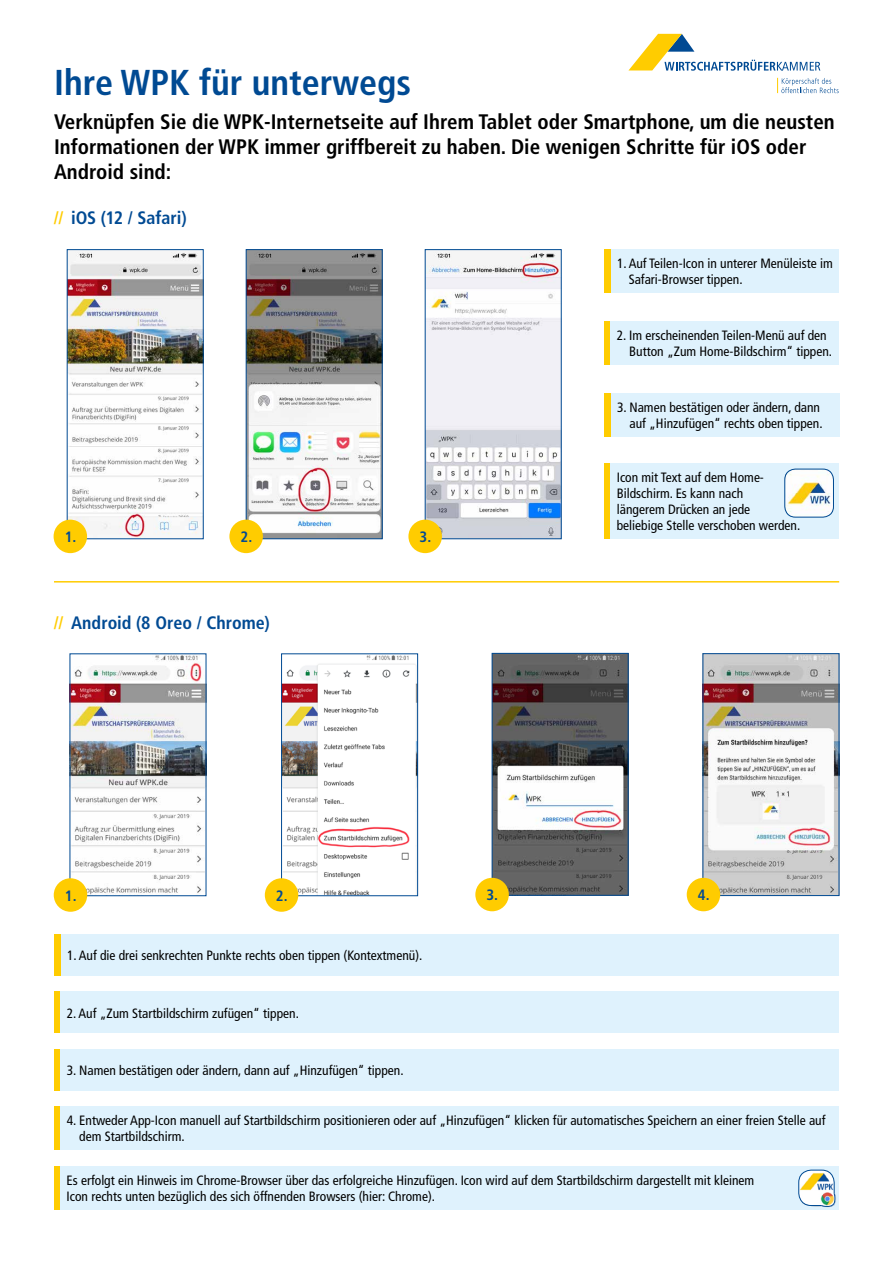
<style>
.page{position:relative;width:893px;height:1263px;background:#fff}
.page>*{position:absolute;margin:0;border:0;box-sizing:border-box;transform-origin:0 0}
.t1{font:700 condensed 36px "Frutiger LT Pro";color:#004a93}
.t2{font:700 condensed 21px/25.2px "Frutiger LT Pro";color:#000}
.t3{font:700 condensed 18px "Frutiger LT Pro";color:#004a93}
.t4{font:700 condensed 15px "Frutiger LT Pro";color:#004a93}
.t5{font:condensed 13.5px/16.2px "Frutiger LT Pro";color:#000}
.s1{color:#fc0}
</style>
<div class="page">
<img style="left:69px;top:252px;width:132px;height:285px">
<img style="left:248px;top:251px;width:132px;height:286px">
<div style="left:246px;top:249px;width:136px;height:290px;border:1px solid #004a93"></div>
<img style="left:427px;top:252px;width:132px;height:285px">
<div style="left:54px;top:520px;width:33px;height:33px;background:#fc0;border-radius:50%"></div>
<div style="left:229px;top:520px;width:34px;height:33px;background:#fc0;border-radius:50%"></div>
<div style="left:408px;top:520px;width:34px;height:33px;background:#fc0;border-radius:50%"></div>
<div style="left:604px;top:249px;width:7px;height:44px;background:#fc0"></div>
<div style="left:611px;top:249px;width:228px;height:44px;background:#dff2fd"></div>
<div style="left:604px;top:321px;width:7px;height:44px;background:#fc0"></div>
<div style="left:611px;top:321px;width:228px;height:44px;background:#dff2fd"></div>
<div style="left:604px;top:393px;width:7px;height:43px;background:#fc0"></div>
<div style="left:611px;top:393px;width:228px;height:43px;background:#dff2fd"></div>
<div style="left:604px;top:463px;width:7px;height:76px;background:#fc0"></div>
<div style="left:611px;top:463px;width:228px;height:76px;background:#dff2fd"></div>
<img style="left:785px;top:469px;width:48px;height:48px">
<div style="left:784px;top:469px;width:50px;height:48px;border:1px solid #004a93;border-radius:11px"></div>
<img style="left:72px;top:656px;width:132px;height:238px">
<img style="left:705px;top:655px;width:132px;height:239px">
<div style="left:703px;top:653px;width:136px;height:243px;border:1px solid #004a93"></div>
<img style="left:283px;top:656px;width:133px;height:238px">
<div style="left:281px;top:654px;width:137px;height:242px;border:1px solid #004a93"></div>
<img style="left:494px;top:655px;width:132px;height:238px">
<div style="left:492px;top:653px;width:136px;height:242px;border:1px solid #004a93"></div>
<div style="left:54px;top:934px;width:7px;height:42px;background:#fc0"></div>
<div style="left:61px;top:934px;width:778px;height:42px;background:#dff2fd"></div>
<div style="left:54px;top:992px;width:7px;height:41px;background:#fc0"></div>
<div style="left:61px;top:992px;width:778px;height:41px;background:#dff2fd"></div>
<div style="left:54px;top:1049px;width:7px;height:41px;background:#fc0"></div>
<div style="left:61px;top:1049px;width:778px;height:41px;background:#dff2fd"></div>
<div style="left:54px;top:1107px;width:7px;height:43px;background:#fc0"></div>
<div style="left:61px;top:1107px;width:778px;height:43px;background:#dff2fd"></div>
<div style="left:54px;top:1166px;width:7px;height:43px;background:#fc0"></div>
<div style="left:61px;top:1166px;width:778px;height:43px;background:#dff2fd"></div>
<div style="left:54px;top:878px;width:33px;height:34px;background:#fc0;border-radius:50%"></div>
<div style="left:265px;top:878px;width:33px;height:34px;background:#fc0;border-radius:50%"></div>
<div style="left:475px;top:878px;width:34px;height:33px;background:#fc0;border-radius:50%"></div>
<div style="left:687px;top:878px;width:33px;height:33px;background:#fc0;border-radius:50%"></div>
<hr style="left:54px;top:581px;width:785px;height:1px;background:#fc0">
<img style="left:795px;top:1178px;width:44px;height:32px">
<img style="left:799px;top:1170px;width:35px;height:35px">
<div style="left:799px;top:1170px;width:35px;height:36px;border:1px solid #004a93;border-radius:12px"></div>
<svg style="left:821px;top:1193px;width:14px;height:14px"></svg>
<svg style="left:777px;top:78px;width:62px;height:15px"></svg>
<svg style="left:628px;top:34px;width:192px;height:37px"></svg>
<h1 class="t1" style="left:54px;top:61px;width:359px">Ihre WPK für unterwegs</h1>
<h2 class="t2" style="left:54px;top:109px;width:782px">Verknüpfen Sie die WPK-Internetseite auf Ihrem Tablet oder Smartphone, um die neusten<br>Informationen der WPK immer griffbereit zu haben. Die wenigen Schritte für iOS oder<br>Android sind:</h2>
<h3 class="t3" style="left:54px;top:207px;width:134px"><span class="s1">///</span> iOS (12 / Safari)</h3>
<p class="t4" style="left:65px;top:528px;width:13px">1.</p>
<p class="t4" style="left:241px;top:528px;width:13px">2.</p>
<p class="t4" style="left:420px;top:528px;width:13px">3.</p>
<h3 class="t3" style="left:54px;top:612px;width:217px"><span class="s1">///</span> Android (8 Oreo / Chrome)</h3>
<p class="t5" style="left:629px;top:255px;width:206px;text-indent:-12px">1. Auf Teilen-Icon in unterer Menüleiste im<br>Safari-Browser tippen.</p>
<p class="t5" style="left:629px;top:327px;width:204px;text-indent:-12px">2. Im erscheinenden Teilen-Menü auf den<br>Button „Zum Home-Bildschirm“ tippen.</p>
<p class="t5" style="left:617px;top:399px;width:207px;text-align:right">3. Namen bestätigen oder ändern, dann auf „Hinzufügen“ rechts oben tippen.</p>
<p class="t5" style="left:617px;top:469px;width:185px">Icon mit Text auf dem Home-<br>Bildschirm. Es kann nach<br>längerem Drücken an jede<br>beliebige Stelle verschoben werden.</p>
<p class="t4" style="left:65px;top:886px;width:13px">1.</p>
<p class="t4" style="left:276px;top:886px;width:13px">2.</p>
<p class="t4" style="left:486px;top:886px;width:13px">3.</p>
<p class="t4" style="left:698px;top:886px;width:13px">4.</p>
<p class="t5" style="left:67px;top:947px;width:357px">1. Auf die drei senkrechten Punkte rechts oben tippen (Kontextmenü).</p>
<p class="t5" style="left:67px;top:1005px;width:234px">2. Auf „Zum Startbildschirm zufügen“ tippen.</p>
<p class="t5" style="left:67px;top:1062px;width:338px">3. Namen bestätigen oder ändern, dann auf „Hinzufügen“ tippen.</p>
<p class="t5" style="left:79px;top:1112px;width:748px;text-indent:-12px">4. Entweder App-Icon manuell auf Startbildschirm positionieren oder auf „Hinzufügen“ klicken für automatisches Speichern an einer freien Stelle auf dem Startbildschirm.</p>
<p class="t5" style="left:67px;top:1172px;width:689px">Es erfolgt ein Hinweis im Chrome-Browser über das erfolgreiche Hinzufügen. Icon wird auf dem Startbildschirm dargestellt mit kleinem<br>Icon rechts unten bezüglich des sich öffnenden Browsers (hier: Chrome).</p>
</div>
